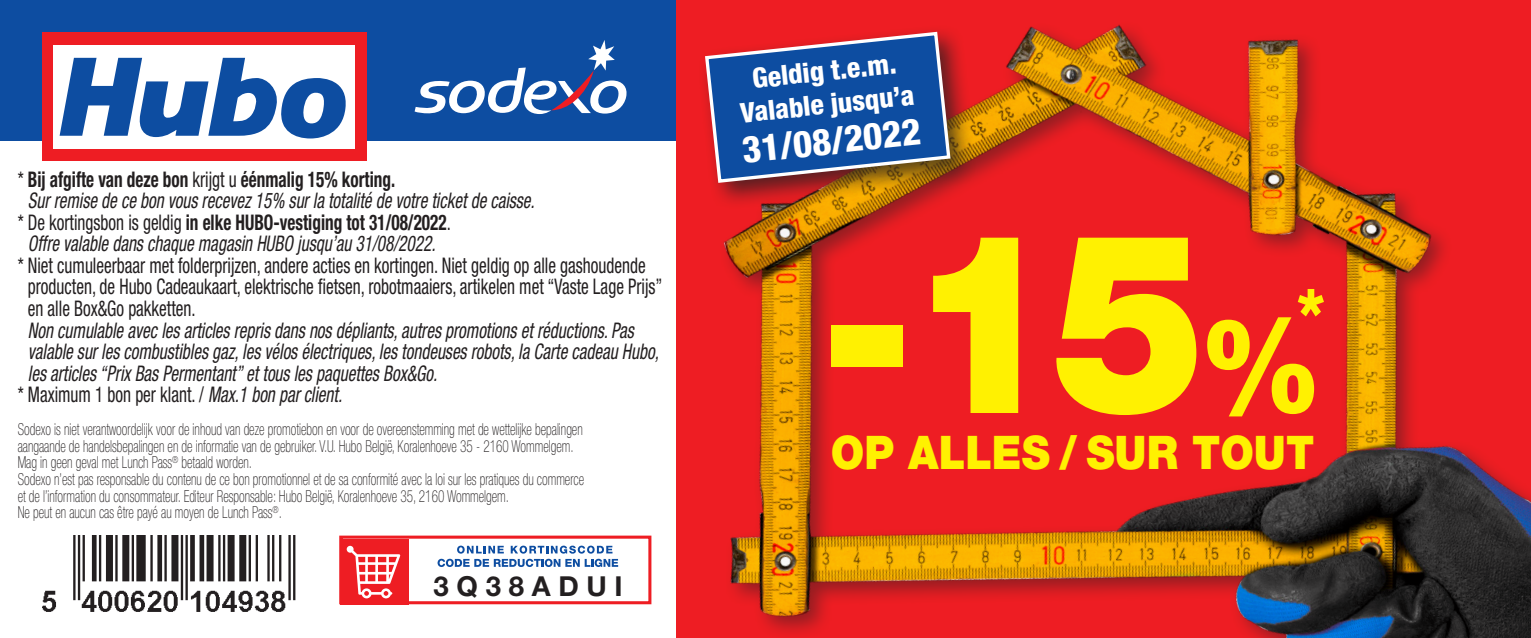
<style>
.page{position:relative;width:1531px;height:638px;background:#fff}
.page>*{position:absolute;margin:0;border:0;box-sizing:border-box;transform-origin:0 0}
.t1{font:900 251.7px "Helvetica Neue LT Std";color:#fff101;scale:.91 1}
.t2{font:900 66.9px "Helvetica Neue LT Std";color:#fff101;scale:.91 1}
.t3{font:900 46.5px "Helvetica Neue LT Std";color:#fff101;scale:.91 1}
.t4{font:700 46.2px "Helvetica Neue LT Std";letter-spacing:.29em;color:#231f20}
.t5{font:700 41.4px "Helvetica Neue LT Std";letter-spacing:.29em;color:#231f20}
.t6{font:800 condensed 36.9px "Helvetica Neue LT Std";color:#fff}
.t7{font:800 condensed 27.6px "Helvetica Neue LT Std";color:#fff}
.t8{font:700 27.6px "Helvetica Neue LT Std";letter-spacing:.28em;color:#231f20}
.t9{font:italic condensed 21.6px/21.6px "Helvetica Neue LT Std";color:#231f20;scale:.8 1}
.t10{font:condensed 21.6px "Helvetica Neue LT Std";color:#231f20;scale:.8 1}
.t11{font:100 condensed 16.5px/16.5px "Helvetica Neue LT Std";color:#231f20;scale:.8 1}
.s1{font-style:normal}
.s2{font-weight:700;font-style:normal}
.s3{font-style:italic}
.s4{font-size:132.6px}
</style>
<div class="page">
<div style="left:0;top:0;width:676px;height:140px;background:#0d4da1"></div>
<img style="left:676px;top:0;width:855px;height:638px">
<svg style="left:415px;top:40px;width:212px;height:74px"></svg>
<div style="left:42px;top:33px;width:325px;height:128px;background:#ee1d23"></div>
<div style="left:53px;top:45px;width:302px;height:103px;background:#fff"></div>
<svg style="left:60px;top:58px;width:286px;height:80px"></svg>
<div style="left:697px;top:24px;width:280px;height:186px;background:#231f20;opacity:.75"></div>
<svg style="left:703px;top:30px;width:249px;height:155px;background:#435088"></svg>
<img style="left:42px;top:536px;width:254px;height:76px">
<div style="left:341px;top:539px;width:65px;height:66px;background:#ee1d23"></div>
<hr style="left:406px;top:539px;width:3px;height:66px;background:#ee1d23">
<svg style="left:347px;top:546px;width:53px;height:52px"></svg>
<div style="left:339px;top:535px;width:312px;height:69px;border:3px solid #ee1d23"></div>
<svg style="left:437px;top:545px;width:182px;height:22px"></svg>
<p class="t9" style="left:28px;top:169px;width:635px;text-indent:-10px"><span class="s1">*</span> <span class="s2">Bij afgifte van deze bon</span> <span class="s1">krijgt u</span> <span class="s2">éénmalig 15% korting.<br></span>Sur remise de ce bon vous recevez 15% sur la totalité de votre ticket de caisse.</p>
<p class="t9" style="left:18px;top:212px;width:543px;text-align:center"><span class="s1">* De kortingsbon is geldig</span> <span class="s2">in elke HUBO-vestiging tot 31/08/2022</span><span class="s1">.<br></span>Offre valable dans chaque magasin HUBO jusqu’au 31/08/2022.</p>
<p class="t9" style="left:28px;top:255px;width:795px;text-indent:-10px"><span class="s1">* Niet cumuleerbaar met folderprijzen, andere acties en kortingen. Niet geldig op alle gashoudende producten, de Hubo Cadeaukaart, elektrische fietsen, robotmaaiers, artikelen met “Vaste Lage Prijs” en alle Box&amp;Go pakketten.<br></span>Non cumulable avec les articles repris dans nos dépliants, autres promotions et réductions. Pas valable sur les combustibles gaz, les vélos électriques, les tondeuses robots, la Carte cadeau Hubo, les articles “Prix Bas Permentant” et tous les paquettes Box&amp;Go.</p>
<p class="t10" style="left:18px;top:382px;width:407px">* Maximum 1 bon per klant. / <span class="s3">Max.1 bon par client.</span></p>
<p class="t11" style="left:18px;top:421px;width:708px">Sodexo is niet verantwoordelijk voor de inhoud van deze promotiebon en voor de overeenstemming met de wettelijke bepalingen aangaande de handelsbepalingen en de informatie van de gebruiker. V.U. Hubo België, Koralenhoeve 35 - 2160 Wommelgem.</p>
<p class="t11" style="left:18px;top:454px;width:294px">Mag in geen geval met Lunch Pass<sup>®</sup> betaald worden.</p>
<p class="t11" style="left:18px;top:471px;width:709px">Sodexo n’est pas responsable du contenu de ce bon promotionnel et de sa conformité avec la loi sur les pratiques du commerce et de l’information du consommateur. Editeur Responsable: Hubo België, Koralenhoeve 35, 2160 Wommelgem.</p>
<p class="t11" style="left:18px;top:504px;width:332px">Ne peut en aucun cas être payé au moyen de Lunch Pass<sup>®</sup>.</p>
<p class="t7" style="left:751px;top:61px;width:146px;rotate:-6deg">Geldig t.e.m.</p>
<p class="t7" style="left:738px;top:96px;width:176px;rotate:-6deg">Valable jusqu’a</p>
<p class="t6" style="left:740px;top:127px;width:181px;rotate:-6deg">31/08/2022</p>
<p class="t1" style="left:820px;top:173px;width:553px">-15<span class="s4">%</span></p>
<p class="t2" style="left:1297px;top:273px;width:32px">*</p>
<p class="t3" style="left:831px;top:424px;width:533px">OP ALLES / SUR TOUT</p>
<p class="t4" style="left:457px;top:550px;width:353px">TDHTFEMK</p>
<p class="t5" style="left:424px;top:555px;width:316px">TDHTFEMK</p>
<p class="t4" style="left:267px;top:563px;width:353px">TDHTFEMK</p>
<p class="t8" style="left:434px;top:569px;width:191px">3Q38ADUI</p>
</div>
